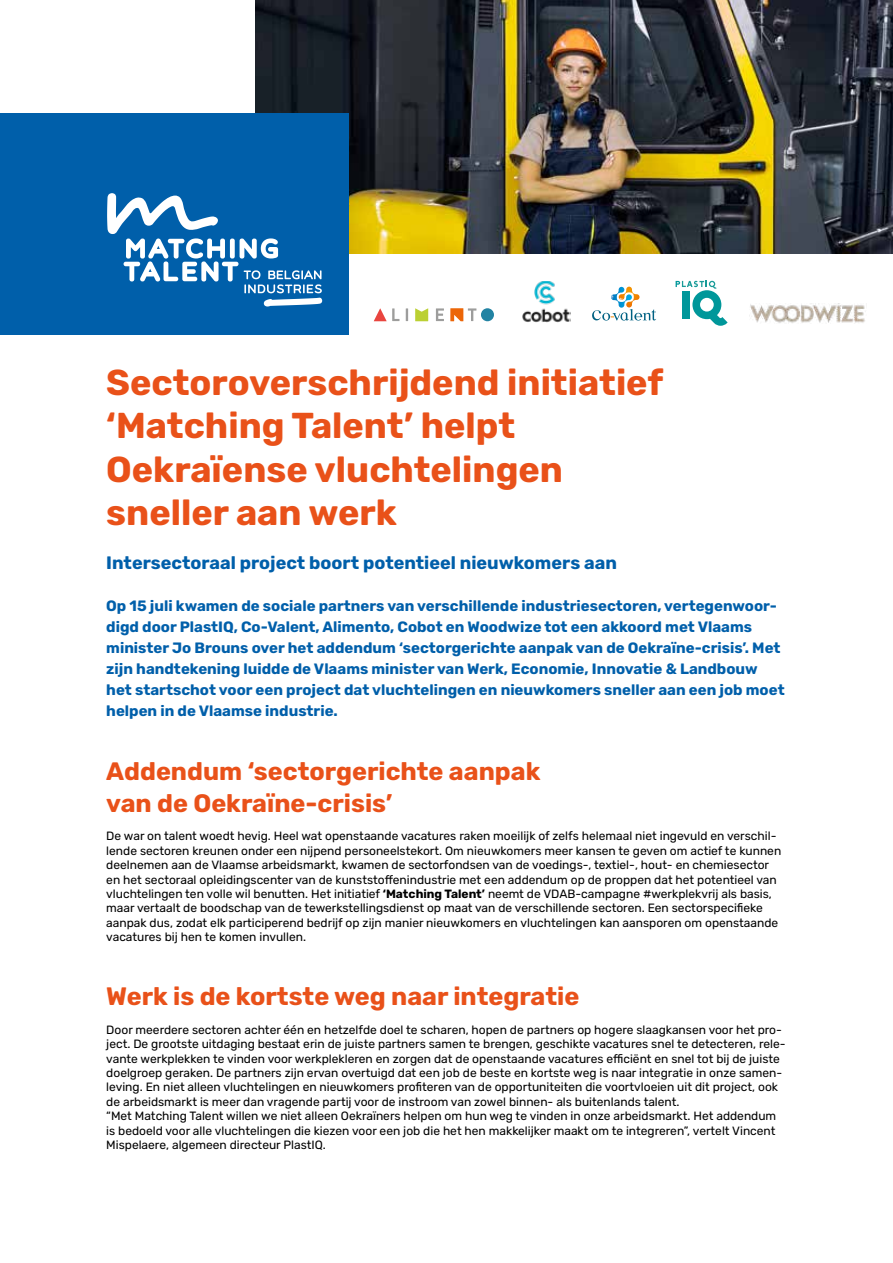
<style>
.page{position:relative;width:893px;height:1263px;background:#fff}
.page>*{position:absolute;margin:0;border:0;box-sizing:border-box;transform-origin:0 0}
.t1{font:700 36px/43.2px "Rubik";color:#e95119}
.t2{font:700 25.2px/32px "Rubik";color:#e95119}
.t3{font:700 18px "Rubik";color:#005faa}
.t4{font:700 15px/21px "Rubik";color:#005faa}
.t5{font:12px/14.4px "Rubik";color:#000}
.s1{font-weight:700}
</style>
<div class="page">
<img style="left:255px;top:0;width:638px;height:254px">
<div style="left:0;top:113px;width:349px;height:221px;background:#005faa"></div>
<svg style="left:107px;top:193px;width:215px;height:113px"></svg>
<div style="left:481px;top:308px;width:13px;height:13px;background:#2283a3;border-radius:50%"></div>
<svg style="left:374px;top:308px;width:102px;height:13px"></svg>
<img style="left:522px;top:281px;width:48px;height:41px">
<svg style="left:592px;top:287px;width:64px;height:34px"></svg>
<svg style="left:676px;top:281px;width:52px;height:45px"></svg>
<img style="left:750px;top:304px;width:116px;height:19px">
<h1 class="t1" style="left:106px;top:362px;width:559px">Sectoroverschrijdend initiatief ‘Matching Talent’ helpt<br>Oekraïense vluchtelingen sneller aan werk</h1>
<h3 class="t3" style="left:106px;top:552px;width:512px">Intersectoraal project boort potentieel nieuwkomers aan</h3>
<p class="t4" style="left:106px;top:595px;width:680px">Op 15 juli kwamen de sociale partners van verschillende industriesectoren, vertegenwoor&shy;digd door PlastIQ, Co-Valent, Alimento, Cobot en Woodwize tot een akkoord met Vlaams minister Jo Brouns over het addendum ‘sectorgerichte aanpak van de Oekraïne-crisis’. Met zijn handtekening luidde de Vlaams minister van Werk, Economie, Innovatie &amp; Landbouw het startschot voor een project dat vluchtelingen en nieuwkomers sneller aan een job moet helpen in de Vlaamse industrie.</p>
<h2 class="t2" style="left:106px;top:756px;width:436px">Addendum ‘sectorgerichte aanpak van de Oekraïne-crisis’</h2>
<p class="t5" style="left:106px;top:829px;width:676px">De war on talent woedt hevig. Heel wat openstaande vacatures raken moeilijk of zelfs helemaal niet ingevuld en verschil&shy;lende sectoren kreunen onder een nijpend personeelstekort. Om nieuwkomers meer kansen te geven om actief te kunnen deelnemen aan de Vlaamse arbeidsmarkt, kwamen de sectorfondsen van de voedings-, textiel-, hout- en chemiesector en het sectoraal opleidingscenter van de kunststoffenindustrie met een addendum op de proppen dat het potentieel van vluchtelingen ten volle wil benutten. Het initiatief <span class="s1">‘Matching Talent’</span> neemt de VDAB-campagne #werkplekvrij als basis, maar vertaalt de boodschap van de tewerkstellingsdienst op maat van de verschillende sectoren. Een sectorspecifieke aanpak dus, zodat elk participerend bedrijf op zijn manier nieuwkomers en vluchtelingen kan aansporen om openstaande vacatures bij hen te komen invullen.</p>
<h2 class="t2" style="left:106px;top:981px;width:474px">Werk is de kortste weg naar integratie</h2>
<p class="t5" style="left:106px;top:1023px;width:681px">Door meerdere sectoren achter één en hetzelfde doel te scharen, hopen de partners op hogere slaagkansen voor het pro&shy;ject. De grootste uitdaging bestaat erin de juiste partners samen te brengen, geschikte vacatures snel te detecteren, rele&shy;vante werkplekken te vinden voor werkplekleren en zorgen dat de openstaande vacatures efficiënt en snel tot bij de juiste doelgroep geraken. De partners zijn ervan overtuigd dat een job de beste en kortste weg is naar integratie in onze samen&shy;leving. En niet alleen vluchtelingen en nieuwkomers profiteren van de opportuniteiten die voortvloeien uit dit project, ook de arbeidsmarkt is meer dan vragende partij voor de instroom van zowel binnen- als buitenlands talent.<br>“Met Matching Talent willen we niet alleen Oekraïners helpen om hun weg te vinden in onze arbeidsmarkt. Het addendum is bedoeld voor alle vluchtelingen die kiezen voor een job die het hen makkelijker maakt om te integreren”, vertelt Vincent Mispelaere, algemeen directeur PlastIQ.</p>
</div>
